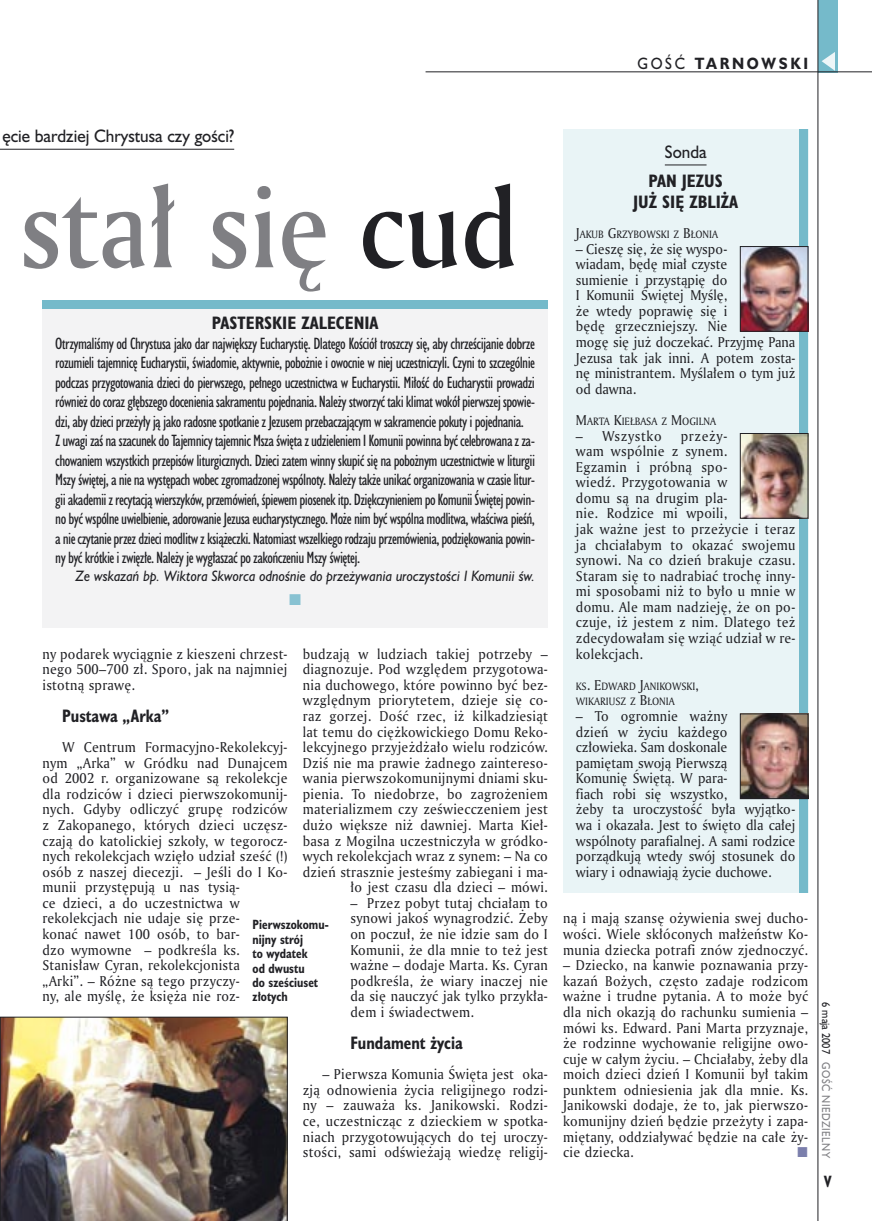
<style>
.page{position:relative;width:872px;height:1221px;background:#fff}
.page>*{position:absolute;margin:0;border:0;box-sizing:border-box;transform-origin:0 0}
.t1{font:108px "Amerigo Md PL";color:#7f7f83;scale:.9 1}
._04-2_tytul_ramki{font:700 16.5px/21px "Humanst 521 Cn PL";color:#212125;text-align:center}
._04-3_nadtytul_lokal{font:16.5px "Humanst 521 PL";color:#212125;scale:.94 1}
._04_srodtytul_HuCB_11_pt{font:700 16.5px "Humanst 521 Cn PL";color:#212125;scale:.94 1}
._03-2_body_do_ramki{font:15px/19.5px "Humanst 521 Cn PL";letter-spacing:-.04em;color:#212125;text-align:justify}
._15b_temat_prawo{font:700 15px "Humanst 521 PL";letter-spacing:.2em;color:#212125;scale:.9 1}
._17_pagina_prawa{font:700 15px "Humanst 521 Cn PL";color:#212125;scale:.94 1}
._01_body_tekst{font:13.8px/15.6px "Amerigo PL";letter-spacing:.02em;color:#212125;text-align:justify;scale:.94 1}
._03-4_body_liturgii{font:13.8px/15.6px "Amerigo PL";letter-spacing:.005em;color:#212125;scale:.94 1}
._12b_miasto_na_koncu_Hu{font:italic 13.8px "Humanst 521 PL";color:#212125;scale:.92 1}
._03-4_body_liturgii-2{font:13.8px "Amerigo PL";letter-spacing:.05em;color:#212125;scale:.94 1}
._09_podpis_zdjecia_HuCnB{font:700 12.3px/14.4px "Humanst 521 Cn PL";color:#212125;scale:.94 1}
._19a_data_prawa_GOSC{font:10.5px "Humanst 521 PL";letter-spacing:.05em;color:#7f7f83;scale:.9 1}
._19_data_prawa{font:10.5px "Humanst 521 PL";color:#212125;scale:.9 1}
._03-4_body_liturgii-3{font:10.35px/15.6px "Amerigo PL";color:#212125;scale:.94 1}
.s1{font-weight:400}
.s2{color:#212125}
.s3{font-size:13.8px}
</style>
<div class="page">
<div style="left:818px;top:0;width:19px;height:72px;background:#75baca"></div>
<hr style="left:817px;top:0;width:1px;height:1220px;background:#212125">
<svg style="left:821px;top:52px;width:14px;height:19px"></svg>
<hr style="left:425px;top:72px;width:447px;height:1px;background:#212125">
<hr style="left:0;top:149px;width:234px;height:1px;background:#212125">
<img style="left:0;top:1016px;width:287px;height:204px">
<div style="left:563px;top:129px;width:245px;height:763px;background:#e9f4f6"></div>
<div style="left:799px;top:129px;width:9px;height:763px;background:#75baca"></div>
<hr style="left:665px;top:164px;width:41px;height:1px;background:#212125">
<img style="left:742px;top:248px;width:64px;height:81px">
<div style="left:740px;top:246px;width:68px;height:85px;border:1px solid #212125"></div>
<img style="left:742px;top:715px;width:64px;height:81px">
<div style="left:740px;top:713px;width:68px;height:85px;border:1px solid #212125"></div>
<img style="left:742px;top:435px;width:64px;height:81px">
<div style="left:740px;top:433px;width:68px;height:85px;border:1px solid #212125"></div>
<div style="left:43px;top:300px;width:505px;height:327px;background:#f3f3f4"></div>
<div style="left:43px;top:300px;width:505px;height:9px;background:#75baca"></div>
<p class="_15b_temat_prawo" style="left:637px;top:53px;width:191px"><span class="s1">GOŚĆ</span> TARNOWSKI</p>
<p class="_04-3_nadtytul_lokal" style="left:2px;top:125px;width:248px">ęcie bardziej Chrystusa czy gości?</p>
<h1 class="t1" style="left:20px;top:156px;width:555px">stał się <span class="s2">cud</span></h1>
<p class="_04-2_tytul_ramki" style="left:212px;top:312px;width:168px">PASTERSKIE ZALECENIA</p>
<p class="_03-2_body_do_ramki" style="left:55px;top:333px;width:481px">Otrzymaliśmy od Chrystusa jako dar największy Eucharystię. Dlatego Kościół troszczy się, aby chrześcijanie dobrze rozumieli tajemnicę Eucharystii, świadomie, aktywnie, pobożnie i owocnie w niej uczestniczyli. Czyni to szczególnie podczas przygotowania dzieci do pierwszego, pełnego uczestnictwa w Eucharystii. Miłość do Eucharystii prowadzi również do coraz głębszego docenienia sakramentu pojednania. Należy stworzyć taki klimat wokół pierwszej spowie&shy;dzi, aby dzieci przeżyły ją jako radosne spotkanie z Jezusem przebaczającym w sakramencie pokuty i pojednania.</p>
<p class="_03-2_body_do_ramki" style="left:55px;top:431px;width:481px">Z uwagi zaś na szacunek do Tajemnicy tajemnic Msza święta z udzieleniem I Komunii powinna być celebrowana z za&shy;chowaniem wszystkich przepisów liturgicznych. Dzieci zatem winny skupić się na pobożnym uczestnictwie w liturgii Mszy świętej, a nie na występach wobec zgromadzonej wspólnoty. Należy także unikać organizowania w czasie litur&shy;gii akademii z recytacją wierszyków, przemówień, śpiewem piosenek itp. Dziękczynieniem po Komunii Świętej powin&shy;no być wspólne uwielbienie, adorowanie Jezusa eucharystycznego. Może nim być wspólna modlitwa, właściwa pieśń, a nie czytanie przez dzieci modlitw z książeczki. Natomiast wszelkiego rodzaju przemówienia, podziękowania powin&shy;ny być krótkie i zwięzłe. Należy je wygłaszać po zakończeniu Mszy świętej.</p>
<p class="_12b_miasto_na_koncu_Hu" style="left:75px;top:566px;width:501px">Ze wskazań bp. Wiktora Skworca odnośnie do przeżywania uroczystości I Komunii św.</p>
<p class="_01_body_tekst" style="left:43px;top:645px;width:262px">ny podarek wyciągnie z kieszeni chrzest&shy;nego 500–700 zł. Sporo, jak na najmniej istotną sprawę.</p>
<p class="_04_srodtytul_HuCB_11_pt" style="left:62px;top:704px;width:115px">Pustawa „Arka”</p>
<p class="_01_body_tekst" style="left:43px;top:739px;width:262px;text-align:left;text-indent:20px">W Centrum Formacyjno-Rekolekcyj&shy;nym „Arka” w Gródku nad Dunajcem od 2002 r. organizowane są rekolekcje dla rodziców i dzieci pierwszokomunij&shy;nych. Gdyby odliczyć grupę rodziców z Zakopanego, których dzieci uczęsz&shy;czają do katolickiej szkoły, w tegorocz&shy;nych rekolekcjach wzięło udział sześć (!) osób z naszej diecezji. – Jeśli do I Ko&shy;munii przystępują u nas tysią-<br>ce dzieci, a do uczestnictwa w rekolekcjach nie udaje się prze-<br>konać nawet 100 osób, to bar-<br>dzo wymowne – podkreśla ks.<br>Stanisław Cyran, rekolekcjonista<br>„Arki”. – Różne są tego przyczy-<br>ny, ale myślę, że księża nie roz-</p>
<p class="_01_body_tekst" style="left:303px;top:645px;width:262px;text-align:right">budzają w ludziach takiej potrzeby – diagnozuje. Pod względem przygotowa&shy;nia duchowego, które powinno być bez&shy;względnym priorytetem, dzieje się co&shy;raz gorzej. Dość rzec, iż kilkadziesiąt lat temu do ciężkowickiego Domu Reko&shy;lekcyjnego przyjeżdżało wielu rodziców.<br>Dziś nie ma prawie żadnego zaintereso&shy;wania pierwszokomunijnymi dniami sku&shy;pienia. To niedobrze, bo zagrożeniem materializmem czy zeświecczeniem jest dużo większe niż dawniej. Marta Kieł&shy;basa z Mogilna uczestniczyła w gródko&shy;wych rekolekcjach wraz z synem: – Na co dzień strasznie jesteśmy zabiegani i ma&shy;ło jest czasu dla dzieci – mówi.</p>
<p class="_01_body_tekst" style="left:350px;top:894px;width:211px">– Przez pobyt tutaj chciałam to synowi jakoś wynagrodzić. Żeby on poczuł, że nie idzie sam do I Komunii, że dla mnie to też jest ważne – dodaje Marta. Ks. Cyran podkreśla, że wiary inaczej nie da się nauczyć jak tylko przykła&shy;dem i świadectwem.</p>
<p class="_04_srodtytul_HuCB_11_pt" style="left:350px;top:1031px;width:121px">Fundament życia</p>
<p class="_01_body_tekst" style="left:303px;top:1066px;width:262px;text-indent:20px">– Pierwsza Komunia Święta jest oka&shy;zją odnowienia życia religijnego rodzi&shy;ny – zauważa ks. Janikowski. Rodzi&shy;ce, uczestnicząc z dzieckiem w spotka&shy;niach przygotowujących do tej uroczy&shy;stości, sami odświeżają wiedzę religij-</p>
<p class="_09_podpis_zdjecia_HuCnB" style="left:253px;top:917px;width:82px">Pierwszokomu&shy;nijny strój<br>to wydatek<br>od dwustu<br>do sześciuset złotych</p>
<p class="_04-3_nadtytul_lokal" style="left:665px;top:140px;width:46px">Sonda</p>
<p class="_04-2_tytul_ramki" style="left:633px;top:170px;width:107px">PAN JEZUS<br>JUŻ SIĘ ZBLIŻA</p>
<p class="_03-4_body_liturgii-3" style="left:576px;top:226px;width:153px"><span class="s3">J</span>AKUB <span class="s3">G</span>RZYBOWSKI Z <span class="s3">B</span>ŁONIA</p>
<p class="_03-4_body_liturgii" style="left:576px;top:240px;width:235px">– Cieszę się, że się wyspo-<br>wiadam, będę miał czyste<br>sumienie i przystąpię do<br>I Komunii Świętej Myślę,<br>że wtedy poprawię się i<br>będę grzeczniejszy. Nie<br>mogę się już doczekać. Przyjmę Pana<br>Jezusa tak jak inni. A potem zosta&shy;nę ministrantem. Myślałem o tym już od dawna.</p>
<p class="_03-4_body_liturgii-3" style="left:576px;top:413px;width:151px"><span class="s3">M</span>ARTA <span class="s3">K</span>IEŁBASA Z <span class="s3">M</span>OGILNA</p>
<p class="_03-4_body_liturgii-2" style="left:576px;top:426px;width:93px">– Wszystko</p>
<p class="_03-4_body_liturgii" style="left:576px;top:427px;width:235px;text-indent:105px">przeży-<br>wam wspólnie z synem.<br>Egzamin i próbną spo-<br>wiedź. Przygotowania w<br>domu są na drugim pla-<br>nie. Rodzice mi wpoili,<br>jak ważne jest to przeżycie i teraz ja chciałabym to okazać swojemu synowi. Na co dzień brakuje czasu.<br>Staram się to nadrabiać trochę inny&shy;mi sposobami niż to było u mnie w domu. Ale mam nadzieję, że on po&shy;czuje, iż jestem z nim. Dlatego też zdecydowałam się wziąć udział w re&shy;kolekcjach.</p>
<p class="_03-4_body_liturgii-3" style="left:576px;top:678px;width:132px">KS<span class="s3">. E</span>DWARD <span class="s3">J</span>ANIKOWSKI<span class="s3">,<br></span>WIKARIUSZ Z <span class="s3">B</span>ŁONIA</p>
<p class="_03-4_body_liturgii" style="left:576px;top:707px;width:235px">– To ogromnie ważny<br>dzień w życiu każdego<br>człowieka. Sam doskonale<br>pamiętam swoją Pierwszą<br>Komunię Świętą. W para-<br>fiach robi się wszystko,<br>żeby ta uroczystość była wyjątko&shy;wa i okazała. Jest to święto dla całej wspólnoty parafialnej. A sami rodzice porządkują wtedy swój stosunek do wiary i odnawiają życie duchowe.</p>
<p class="_01_body_tekst" style="left:563px;top:910px;width:262px">ną i mają szansę ożywienia swej ducho&shy;wości. Wiele skłóconych małżeństw Ko&shy;munia dziecka potrafi znów zjednoczyć.</p>
<p class="_01_body_tekst" style="left:563px;top:957px;width:262px">– Dziecko, na kanwie poznawania przy&shy;kazań Bożych, często zadaje rodzicom ważne i trudne pytania. A to może być dla nich okazją do rachunku sumienia – mówi ks. Edward. Pani Marta przyznaje, że rodzinne wychowanie religijne owo&shy;cuje w całym życiu. – Chciałaby, żeby dla moich dzieci dzień I Komunii był takim punktem odniesienia jak dla mnie. Ks.<br>Janikowski dodaje, że to, jak pierwszo&shy;komunijny dzień będzie przeżyty i zapa&shy;miętany, oddziaływać będzie na całe ży&shy;cie dziecka.</p>
<p class="_19_data_prawa" style="left:833px;top:1002px;width:59px;rotate:90deg">6 maja 2007</p>
<p class="_19a_data_prawa_GOSC" style="left:833px;top:1062px;width:108px;rotate:90deg">GOŚĆ NIEDZIELNY</p>
<p class="_17_pagina_prawa" style="left:824px;top:1171px;width:9px">V</p>
</div>
